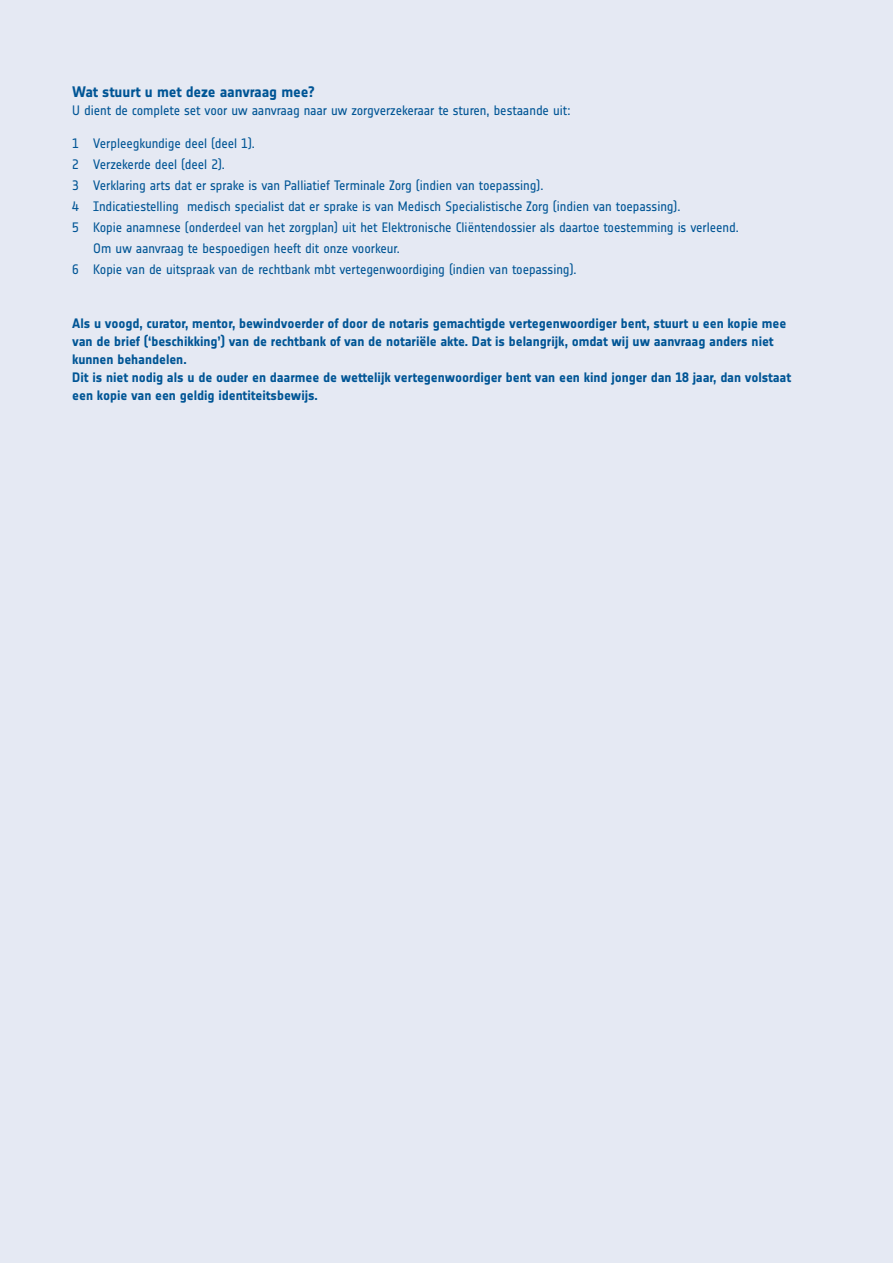
<style>
.page{position:relative;width:893px;height:1263px;background:#e5e9f3}
.page>*{position:absolute;margin:0;border:0;box-sizing:border-box;transform-origin:0 0}
.t1{font:700 15px "Notes";letter-spacing:-.01em;color:#005595}
.t2{font:13.5px "Notes Regular Tf";letter-spacing:-.005em;color:#005595}
.t3{font:13.5px/18px "Notes Bold Tf";letter-spacing:-.005em;color:#005595}
</style>
<div class="page">
<p class="t1" style="left:72px;top:83px;width:244px">Wat stuurt u met deze aanvraag mee?</p>
<p class="t2" style="left:72px;top:103px;width:500px">U dient de complete set voor uw aanvraag naar uw zorgverzekeraar te sturen, bestaande uit:</p>
<p class="t2" style="left:72px;top:136px;width:184px">1 Verpleegkundige deel (deel 1).</p>
<p class="t2" style="left:72px;top:157px;width:154px">2 Verzekerde deel (deel 2).</p>
<p class="t2" style="left:72px;top:178px;width:473px">3 Verklaring arts dat er sprake is van Palliatief Terminale Zorg (indien van toepassing).</p>
<p class="t2" style="left:72px;top:199px;width:610px">4 Indicatiestelling medisch specialist dat er sprake is van Medisch Specialistische Zorg (indien van toepassing).</p>
<p class="t2" style="left:72px;top:220px;width:668px">5 Kopie anamnese (onderdeel van het zorgplan) uit het Elektronische Cliëntendossier als daartoe toestemming is verleend.</p>
<p class="t2" style="left:93px;top:241px;width:308px">Om uw aanvraag te bespoedigen heeft dit onze voorkeur.</p>
<p class="t2" style="left:72px;top:262px;width:506px">6 Kopie van de uitspraak van de rechtbank mbt vertegenwoordiging (indien van toepassing).</p>
<p class="t3" style="left:72px;top:314px;width:720px">Als u voogd, curator, mentor, bewindvoerder of door de notaris gemachtigde vertegenwoordiger bent, stuurt u een kopie mee van de brief (‘beschikking’) van de rechtbank of van de notariële akte. Dat is belangrijk, omdat wij uw aanvraag anders niet kunnen behandelen.<br>Dit is niet nodig als u de ouder en daarmee de wettelijk vertegenwoordiger bent van een kind jonger dan 18 jaar, dan volstaat een kopie van een geldig identiteitsbewijs.</p>
</div>
